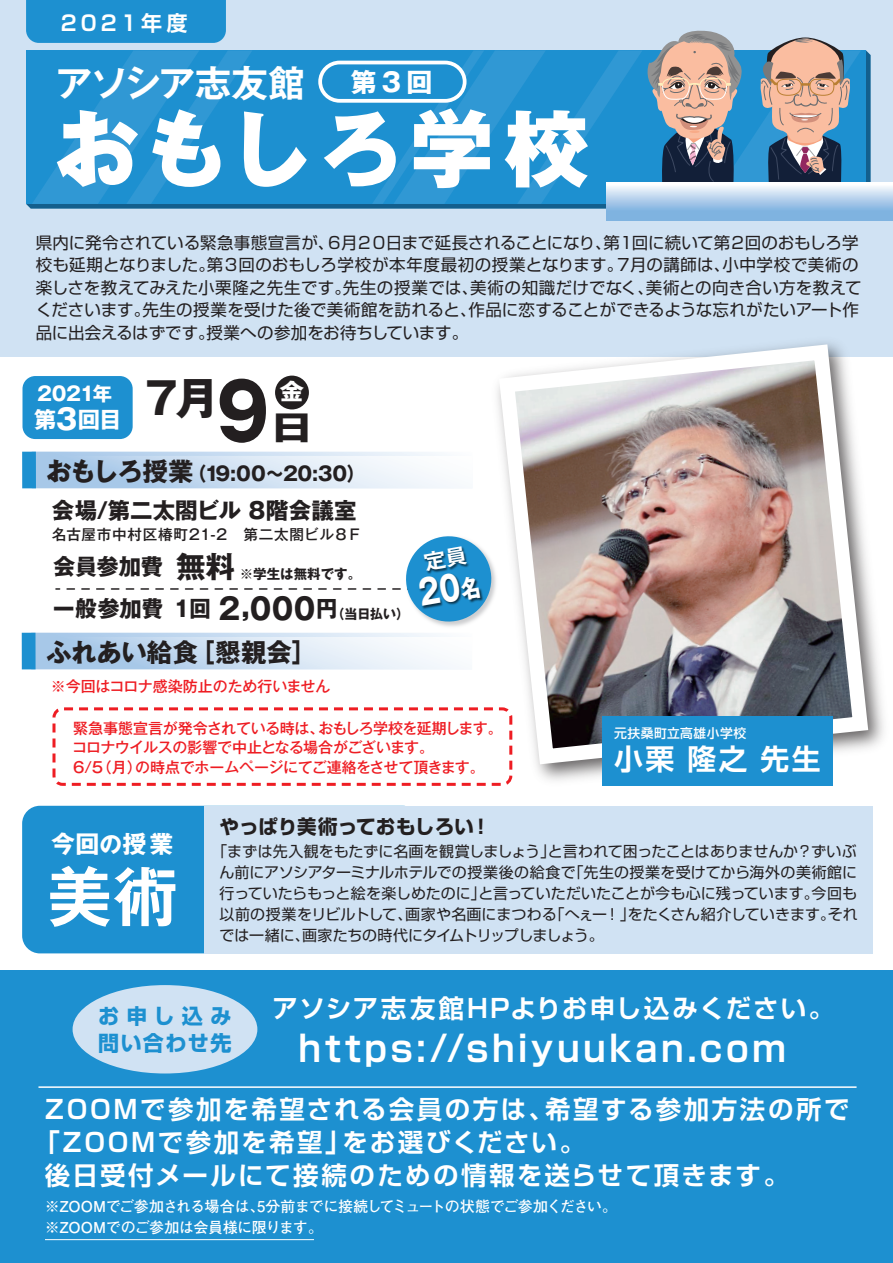
<style>
.page{position:relative;width:893px;height:1263px;background:#fff}
.page>*{position:absolute;margin:0;border:0;box-sizing:border-box;transform-origin:0 0}
.t1{font:800 84px "Gothic MB101 Pro";letter-spacing:.08em;color:#fff}
.t2{font:700 64.5px "Gothic MB101 Pr 5 De";color:#fff}
.t3{font:700 44.1px "Gothic MB101 Pr 5";color:#231f20}
.t4{font:700 36.6px "Gothic MB101 Pro De";letter-spacing:-.01em;color:#fff}
.t5{font:700 36px "Shin Go Pro De";letter-spacing:.095em;color:#fff}
.t6{font:700 28.8px "Shin Go Pro De";color:#fff}
.t7{font:700 25.5px "Shin Go Pro De";letter-spacing:.095em;color:#fff}
.t8{font:700 25.5px "Shin Go Pro De";letter-spacing:.075em;color:#fff}
.t9{font:700 25.5px "Gothic MB101 Pr 5";letter-spacing:-.005em;color:#231f20}
.t10{font:700 24px "Gothic MB101 Pr 5";color:#fff}
.t11{font:700 22.95px "Gothic MB101 Pr 5";color:#fff;scale:1.05 1}
.t12{font:700 22.5px "Gothic MB101 Pr 5";letter-spacing:.005em;color:#231f20}
.t13{font:700 22.35px/42px "Gothic MB101 Pr 5";letter-spacing:-.005em;color:#231f20}
.t14{font:700 22.35px "Gothic MB101 Pr 5";color:#fff}
.t15{font:700 21px "Shin Go Pro De";letter-spacing:.2em;color:#fff}
.t16{font:700 21px/27px "Shin Go Pro";letter-spacing:.085em;color:#1d90d0}
.t17{font:700 19.5px "Gothic MB101 Pr 5";letter-spacing:-.01em;color:#231f20}
.t18{font:700 19.5px "Shin Go Pro";letter-spacing:.01em;color:#231f20}
.t19{font:700 19.5px "Gothic MB101 Pr 5";letter-spacing:-.04em;color:#fff}
.t20{font:16.5px/22.5px "Shin Go Pro";letter-spacing:.005em;color:#231f20}
.t21{font:15px/21px "Shin Go Pro";letter-spacing:-.025em;color:#231f20;text-align:justify}
.t22{font:500 15px/19.5px "Gothic MB101 Pr 5";letter-spacing:-.015em;color:#ee1d23}
.t23{font:700 15px/21px "Futo Go B101 Pr 5";letter-spacing:-.03em;color:#fff}
.t24{font:500 14.55px "Gothic MB101 Pr 5";letter-spacing:.045em;color:#231f20}
.t25{font:700 13.5px "Gothic MB101 Pr 5";color:#231f20}
.t26{font:500 12.75px "Shin Go Pro";letter-spacing:.035em;color:#fff}
.s1{font-family:"Gothic MB101 Pr 5";font-size:25.95px}
.s2{font-size:28.5px}
.s3{font-size:77.1px}
.s4{font-size:25.5px}
.s5{font-size:29.7px}
.s6{font-size:22.2px}
.s7{font-size:13.5px}
.s8{font-size:22.5px}
</style>
<div class="page">
<div style="left:0;top:971px;width:893px;height:292px;background:#1d90d0"></div>
<div style="left:0;top:0;width:893px;height:356px;background:#d0e2f3"></div>
<div style="left:22px;top:452px;width:14px;height:36px;background:#1d90d0"></div>
<img style="left:506px;top:356px;width:387px;height:430px">
<img style="left:495px;top:342px;width:381px;height:430px">
<div style="left:602px;top:716px;width:231px;height:69px;background:#1d90d0"></div>
<div style="left:73px;top:985px;width:184px;height:88px;background:#d0e2f3;border-radius:50%"></div>
<img style="left:495px;top:534px;width:5px;height:96px">
<hr style="left:38px;top:1086px;width:818px;height:2px;background:#fff">
<hr style="left:45px;top:1239px;width:269px;height:1px;background:#fff">
<div style="left:22px;top:376px;width:111px;height:63px;background:#1d90d0;border-radius:13px"></div>
<div style="left:31px;top:633px;width:441px;height:36px;background:#a7c8e8"></div>
<div style="left:22px;top:633px;width:14px;height:36px;background:#1d90d0"></div>
<div style="left:22px;top:806px;width:398px;height:147px;background:#1d90d0;border-radius:18px"></div>
<div style="left:204px;top:806px;width:669px;height:147px;background:#d0e2f3"></div>
<div style="left:52px;top:707px;width:460px;height:79px;border:3px dashed #ee1d23;border-radius:9px"></div>
<div style="left:26px;top:0;width:200px;height:43px;background:#1d90d0"></div>
<svg style="left:26px;top:50px;width:845px;height:159px;background:#216995"></svg>
<div style="left:26px;top:50px;width:840px;height:154px;background:#1d90d0"></div>
<svg style="left:32px;top:50px;width:220px;height:154px"></svg>
<svg style="left:372px;top:30px;width:489px;height:174px"></svg>
<svg style="left:607px;top:183px;width:286px;height:38px;background:#afceeb"></svg>
<div style="left:320px;top:63px;width:145px;height:38px;background:#1d90d0;border-radius:19px"></div>
<div style="left:318px;top:61px;width:148px;height:42px;border:4px solid #fff;border-radius:19px"></div>
<svg style="left:42px;top:356px;width:453px;height:312px"></svg>
<p class="t15" style="left:55px;top:6px;width:139px">平成28年度</p>
<p class="t15" style="left:61px;top:6px;width:128px">2021年度</p>
<h3 class="t4" style="left:55px;top:53px;width:378px">アソシア志友館 <span class="s1">第 3 回</span></h3>
<h1 class="t1" style="left:55px;top:79px;width:535px">おもしろ学校</h1>
<p class="t20" style="left:36px;top:229px;width:827px">県内に発令されている緊急事態宣言が、６月２０日まで延長されることになり、第１回に続いて第２回のおもしろ学校も延期となりました。第３回のおもしろ学校が本年度最初の授業となります。７月の講師は、小中学校で美術の楽しさを教えてみえた小栗隆之先生です。先生の授業では、美術の知識だけでなく、美術との向き合い方を教えてくださいます。先生の授業を受けた後で美術館を訪れると、作品に恋することができるような忘れがたいアート作品に出会えるはずです。授業への参加をお待ちしています。</p>
<p class="t19" style="left:37px;top:377px;width:77px">2021年</p>
<h3 class="t14" style="left:34px;top:401px;width:89px">第<span class="s2">3</span>回目</h3>
<h3 class="t3" style="left:145px;top:362px;width:171px">7月<span class="s3">9</span><sub>日</sub></h3>
<h3 class="t11" style="left:280px;top:373px;width:24px">金</h3>
<p class="t17" style="left:46px;top:457px;width:321px"><span class="s4">おもしろ授業</span>（19:00～20:30）</p>
<h3 class="t12" style="left:52px;top:491px;width:306px">会場/第二太閤ビル 8階会議室</h3>
<h3 class="t13" style="left:53px;top:544px;width:358px">会員参加費<span class="s5">無料<br></span>一般参加費 <span class="s6">１回</span> <span class="s5">2,000</span>円<span class="s7">（当日払い）</span></h3>
<p class="t24" style="left:52px;top:522px;width:311px">名古屋市中村区椿町21-2　第二太閤ビル８Ｆ</p>
<p class="t25" style="left:240px;top:563px;width:123px">※学生は無料です。</p>
<h3 class="t9" style="left:46px;top:631px;width:272px">ふれあい給食［懇親会］</h3>
<p class="t22" style="left:51px;top:675px;width:281px">※今回はコロナ感染防止のため行いません</p>
<p class="t22" style="left:72px;top:717px;width:432px">緊急事態宣言が発令されている時は、おもしろ学校を延期します。コロナウイルスの影響で中止となる場合がございます。<br>6/5（月）の時点でホームページにてご連絡をさせて頂きます。</p>
<p class="t26" style="left:614px;top:723px;width:134px">元扶桑町立高雄小学校</p>
<h3 class="t6" style="left:614px;top:736px;width:208px">小栗 隆之 先生</h3>
<h3 class="t10" style="left:51px;top:824px;width:124px">今回<span class="s8">の</span>授業</h3>
<h2 class="t2" style="left:47px;top:843px;width:132px">美術</h2>
<p class="t18" style="left:220px;top:811px;width:272px">やっぱり美術っておもしろい！</p>
<p class="t21" style="left:220px;top:839px;width:640px;text-indent:-8px">「まずは先入観をもたずに名画を観賞しましょう」と言われて困ったことはありませんか？ずいぶん前にアソシアターミナルホテルでの授業後の給食で「先生の授業を受けてから海外の美術館に行っていたらもっと絵を楽しめたのに」と言っていただいたことが今も心に残っています。今回も以前の授業をリビルトして、画家や名画にまつわる「へぇー！」をたくさん紹介していきます。それでは一緒に、画家たちの時代にタイムトリップしましょう。</p>
<p class="t16" style="left:98px;top:1000px;width:135px">お申し込み問い合わせ先</p>
<h3 class="t8" style="left:272px;top:987px;width:563px">アソシア志友館HPよりお申し込みください。</h3>
<h3 class="t5" style="left:298px;top:1018px;width:489px">https://shiyuukan.com</h3>
<h3 class="t7" style="left:45px;top:1088px;width:806px">ZOOMで参加を希望される会員の方は、希望する参加方法の所で</h3>
<h3 class="t7" style="left:35px;top:1121px;width:552px">「ZOOMで参加を希望」をお選びください。</h3>
<h3 class="t7" style="left:45px;top:1154px;width:746px">後日受付メールにて接続のための情報を送らせて頂きます。</h3>
<p class="t23" style="left:45px;top:1195px;width:574px">※ZOOMでご参加される場合は、5分前までに接続してミュートの状態でご参加ください。※ZOOMでのご参加は会員様に限ります。</p>
</div>
